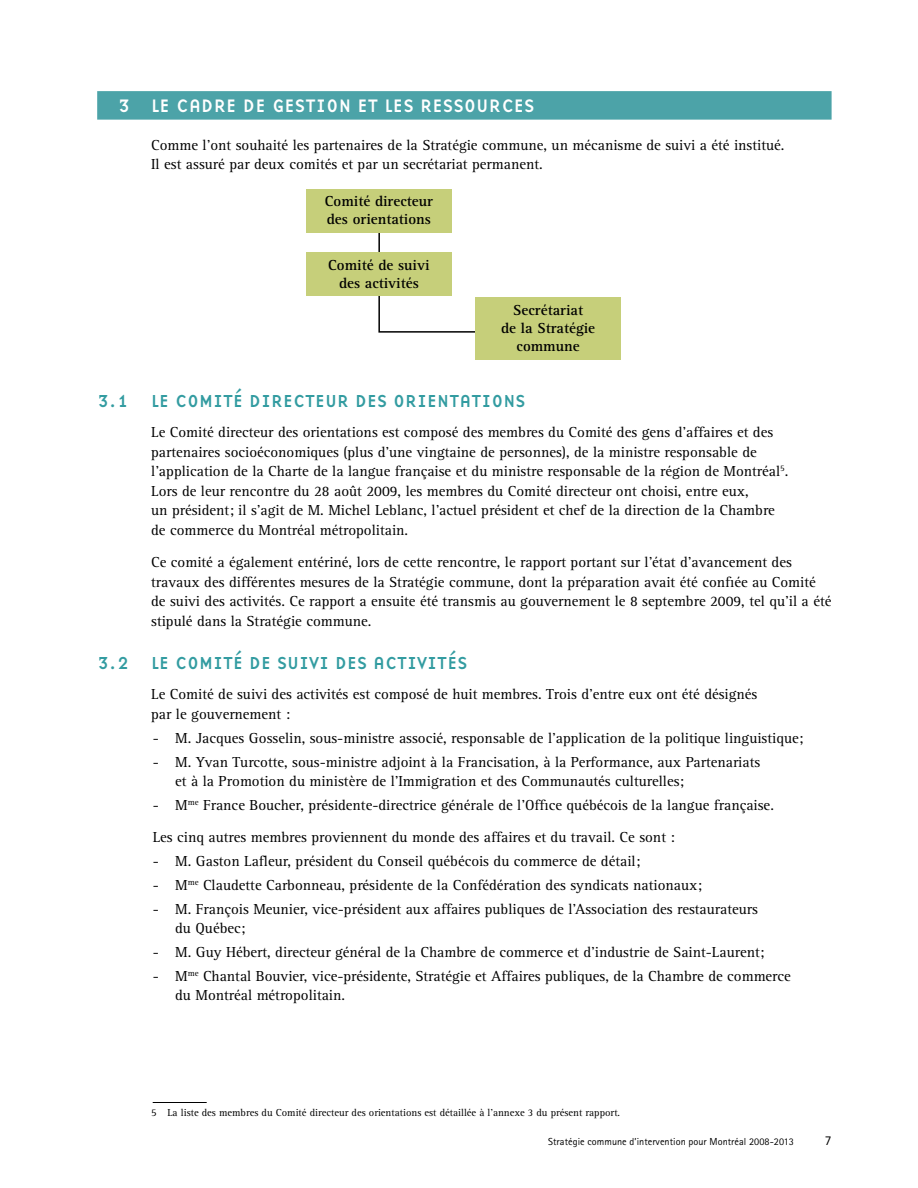
<style>
.page{position:relative;width:918px;height:1188px;background:#fff}
.page>*{position:absolute;margin:0;border:0;box-sizing:border-box;transform-origin:0 0}
.t1{font:18.75px "Base Nine";color:#fff}
.t2{font:18px "Base Nine";color:#339ca1}
.t3{font:15px/19.5px "Rotis Serif";color:#000}
.t4{font:700 15px/18px "Rotis Serif";color:#000;text-align:center}
.t5{font:10.5px "Rotis Serif";color:#000}
.t6{font:10.2px "Rotis Sans Serif";letter-spacing:.005em;color:#000}
</style>
<div class="page">
<div style="left:97px;top:91px;width:735px;height:29px;background:#4ca3a8"></div>
<hr style="left:153px;top:1102px;width:54px;height:1px;background:#000">
<svg style="left:378px;top:233px;width:97px;height:100px"></svg>
<div style="left:306px;top:190px;width:146px;height:43px;background:#c6cf7a"></div>
<div style="left:306px;top:253px;width:146px;height:43px;background:#c6cf7a"></div>
<div style="left:475px;top:297px;width:146px;height:63px;background:#c6cf7a"></div>
<p class="t1" style="left:118px;top:92px;width:83px">3 LE CADRE</p>
<p class="t1" style="left:243px;top:92px;width:53px">DE GESTI</p>
<p class="t1" style="left:326px;top:92px;width:69px">ON ET LES</p>
<p class="t1" style="left:420px;top:92px;width:12px">RESS</p>
<p class="t1" style="left:464px;top:92px;width:60px">OURCES</p>
<p class="t3" style="left:151px;top:135px;width:635px">Comme l’ont souhaité les partenaires de la Stratégie commune, un mécanisme de suivi a été institué.<br>Il est assuré par deux comités et par un secrétariat permanent.</p>
<p class="t4" style="left:325px;top:192px;width:109px;text-align:left">Comité directeur des orientations</p>
<p class="t4" style="left:328px;top:256px;width:103px">Comité de suivi des activités</p>
<p class="t4" style="left:501px;top:301px;width:95px">Secrétariat<br>de la Stratégie commune</p>
<p class="t2" style="left:97px;top:388px;width:114px">3.1 LE COMITÉ</p>
<p class="t2" style="left:249px;top:388px;width:12px">DIRE</p>
<p class="t2" style="left:293px;top:388px;width:73px">CTEUR DES</p>
<p class="t2" style="left:393px;top:388px;width:23px">ORIE</p>
<p class="t2" style="left:437px;top:388px;width:23px">NTATI</p>
<p class="t2" style="left:491px;top:388px;width:33px">ONS</p>
<p class="t3" style="left:151px;top:423px;width:639px">Le Comité directeur des orientations est composé des membres du Comité des gens d’affaires et des partenaires socioéconomiques (plus d’une vingtaine de personnes), de la ministre responsable de l’application de la Charte de la langue française et du ministre responsable de la région de Montréal<sup>5</sup>.<br>Lors de leur rencontre du 28 août 2009, les membres du Comité directeur ont choisi, entre eux,<br>un président; il s’agit de M. Michel Leblanc, l’actuel président et chef de la direction de la Chambre de commerce du Montréal métropolitain.</p>
<p class="t3" style="left:151px;top:553px;width:682px">Ce comité a également entériné, lors de cette rencontre, le rapport portant sur l’état d’avancement des travaux des différentes mesures de la Stratégie commune, dont la préparation avait été confiée au Comité de suivi des activités. Ce rapport a ensuite été transmis au gouvernement le 8 septembre 2009, tel qu’il a été stipulé dans la Stratégie commune.</p>
<p class="t2" style="left:97px;top:650px;width:114px">3.2 LE COMITÉ</p>
<p class="t2" style="left:249px;top:650px;width:97px">DE SUIVI DES</p>
<p class="t2" style="left:373px;top:650px;width:65px">ACTIVITÉS</p>
<p class="t3" style="left:151px;top:685px;width:608px">Le Comité de suivi des activités est composé de huit membres. Trois d’entre eux ont été désignés par le gouvernement :</p>
<p class="t3" style="left:153px;top:728px;width:652px">- M. Jacques Gosselin, sous-ministre associé, responsable de l’application de la politique linguistique;</p>
<p class="t3" style="left:175px;top:752px;width:587px;text-indent:-22px">- M. Yvan Turcotte, sous-ministre adjoint à la Francisation, à la Performance, aux Partenariats et à la Promotion du ministère de l’Immigration et des Communautés culturelles;</p>
<p class="t3" style="left:153px;top:789px;width:623px;line-height:32.4px">- M<sup>me</sup> France Boucher, présidente-directrice générale de l’Office québécois de la langue française.<br>Les cinq autres membres proviennent du monde des affaires et du travail. Ce sont :</p>
<p class="t3" style="left:153px;top:852px;width:489px">- M. Gaston Lafleur, président du Conseil québécois du commerce de détail;</p>
<p class="t3" style="left:153px;top:876px;width:551px">- M<sup>me</sup> Claudette Carbonneau, présidente de la Confédération des syndicats nationaux;</p>
<p class="t3" style="left:175px;top:900px;width:584px;text-indent:-22px">- M. François Meunier, vice-président aux affaires publiques de l’Association des restaurateurs du Québec;</p>
<p class="t3" style="left:153px;top:943px;width:613px">- M. Guy Hébert, directeur général de la Chambre de commerce et d’industrie de Saint-Laurent;</p>
<p class="t3" style="left:175px;top:967px;width:617px;text-indent:-22px">- M<sup>me</sup> Chantal Bouvier, vice-présidente, Stratégie et Affaires publiques, de la Chambre de commerce du Montréal métropolitain.</p>
<p class="t5" style="left:151px;top:1106px;width:470px">5 La liste des membres du Comité directeur des orientations est détaillée à l’annexe 3 du présent rapport.</p>
<p class="t6" style="left:548px;top:1135px;width:247px">Stratégie commune d’intervention pour Montréal 2008-2013</p>
</div>
